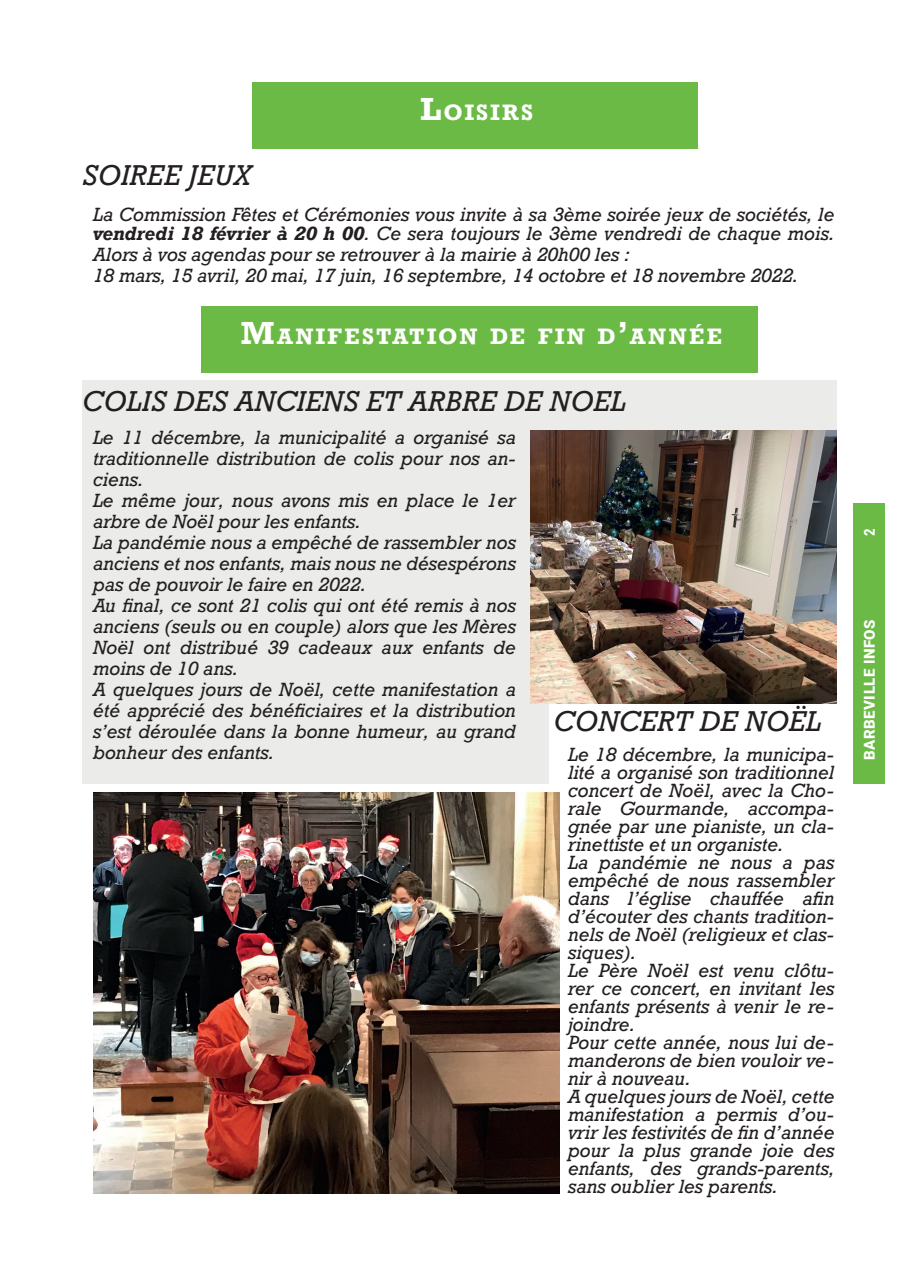
<style>
.page{position:relative;width:917px;height:1287px;background:#fff}
.page>*{position:absolute;margin:0;border:0;box-sizing:border-box;transform-origin:0 0}
.t1{font:italic 27px "Rockwell";letter-spacing:.01em;color:#231f20}
.t2{font:700 21px "Rockwell";letter-spacing:.115em;color:#fff}
.t3{font:italic 18px/18px "Rockwell";color:#231f20}
.t4{font:900 15px "Roboto";letter-spacing:.035em;color:#fff}
.t5{font:700 15px "Roboto Condensed";color:#fff}
.s1{font-size:30px}
.s2{font-weight:700}
</style>
<div class="page">
<div style="left:82px;top:380px;width:755px;height:403px;background:#ebecea"></div>
<div style="left:549px;top:704px;width:320px;height:320px;background:#fff"></div>
<img style="left:93px;top:793px;width:466px;height:401px">
<div style="left:854px;top:503px;width:31px;height:280px;background:#6cba46"></div>
<div style="left:201px;top:306px;width:556px;height:66px;background:#6cba46"></div>
<div style="left:252px;top:82px;width:445px;height:67px;background:#6cba46"></div>
<img style="left:530px;top:430px;width:307px;height:273px">
<h1 class="t1" style="left:83px;top:158px;width:171px">SOIREE JEUX</h1>
<p class="t2" style="left:420px;top:99px;width:114px"><span class="s1">L</span>OISIRS</p>
<p class="t3" style="left:93px;top:204px;width:743px;line-height:20.5px">La Commission Fêtes et Cérémonies vous invite à sa 3ème soirée jeux de sociétés, le <span class="s2">vendredi 18 février à 20 h 00</span>. Ce sera toujours le 3ème vendredi de chaque mois.<br>Alors à vos agendas pour se retrouver à la mairie à 20h00 les :<br>18 mars, 15 avril, 20 mai, 17 juin, 16 septembre, 14 octobre et 18 novembre 2022.</p>
<p class="t2" style="left:241px;top:323px;width:482px"><span class="s1">M</span>ANIFESTATION DE FIN D<span class="s1">’</span>ANNÉE</p>
<h1 class="t1" style="left:82px;top:384px;width:545px">COLIS DES ANCIENS ET ARBRE DE NOEL</h1>
<p class="t3" style="left:93px;top:427px;width:425px;line-height:21px">Le 11 décembre, la municipalité a organisé sa traditionnelle distribution de colis pour nos an&shy;ciens.<br>Le même jour, nous avons mis en place le 1er arbre de Noël pour les enfants.<br>La pandémie nous a empêché de rassembler nos anciens et nos enfants, mais nous ne désespérons pas de pouvoir le faire en 2022.<br>Au final, ce sont 21 colis qui ont été remis à nos anciens (seuls ou en couple) alors que les Mères Noël ont distribué 39 cadeaux aux enfants de moins de 10 ans.<br>A quelques jours de Noël, cette manifestation a été apprécié des bénéficiaires et la distribution s’est déroulée dans la bonne humeur, au grand bonheur des enfants.</p>
<h1 class="t1" style="left:554px;top:704px;width:269px">CONCERT DE NOËL</h1>
<p class="t3" style="left:568px;top:746px;width:268px">Le 18 décembre, la municipa&shy;lité a organisé son traditionnel concert de Noël, avec la Cho&shy;rale Gourmande, accompa&shy;gnée par une pianiste, un cla&shy;rinettiste et un organiste.<br>La pandémie ne nous a pas empêché de nous rassembler dans l’église chauffée afin d’écouter des chants tradition&shy;nels de Noël (religieux et clas&shy;siques).<br>Le Père Noël est venu clôtu&shy;rer ce concert, en invitant les enfants présents à venir le re&shy;joindre.<br>Pour cette année, nous lui de&shy;manderons de bien vouloir ve&shy;nir à nouveau.<br>A quelques jours de Noël, cette manifestation a permis d’ou&shy;vrir les festivités de fin d’année pour la plus grande joie des enfants, des grands-parents, sans oublier les parents.</p>
<p class="t5" style="left:859px;top:536px;width:9px;rotate:-90deg">2</p>
<p class="t4" style="left:859px;top:760px;width:142px;rotate:-90deg">BARBEVILLE INFOS</p>
</div>
